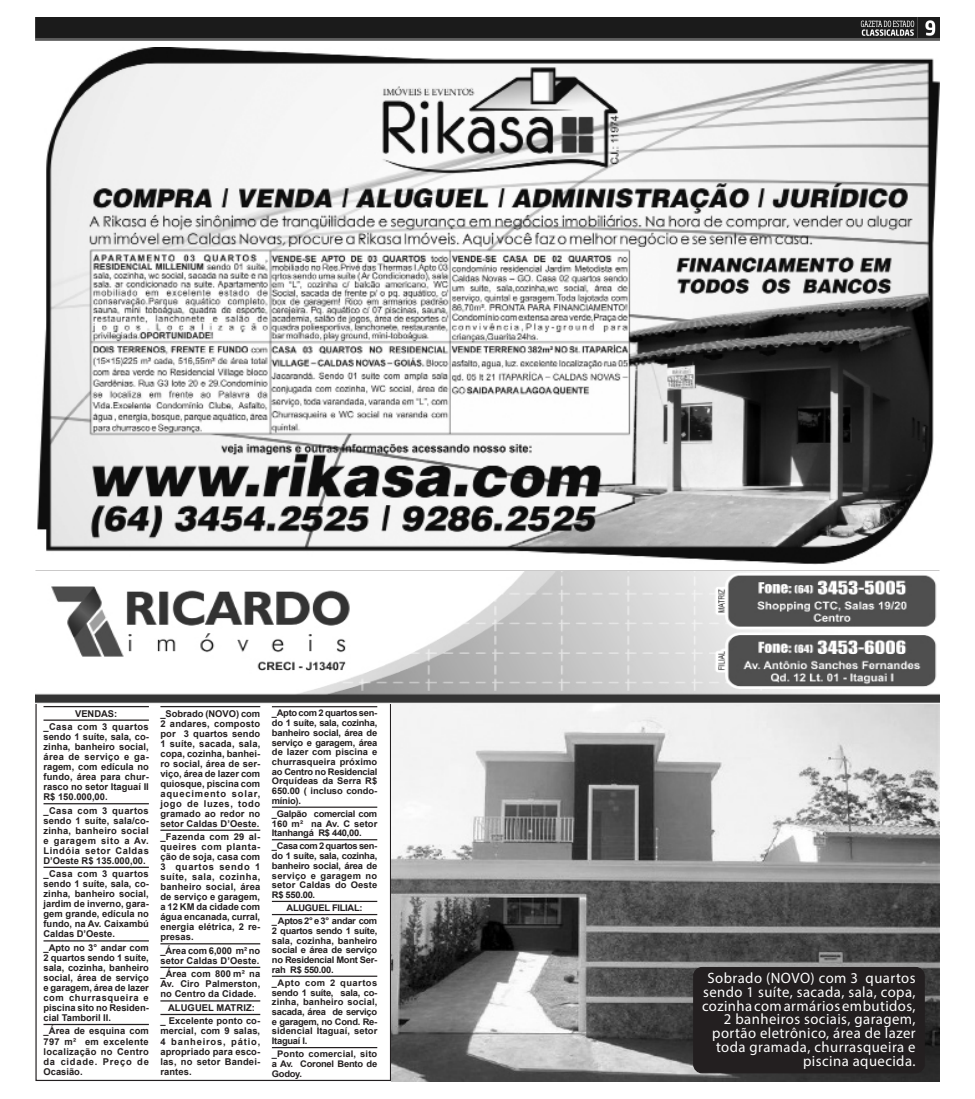
<style>
.page{position:relative;width:975px;height:1099px;background:#fff}
.page>*{position:absolute;margin:0;border:0;box-sizing:border-box;transform-origin:0 0}
.t1{font:15px/13.8px "Myriad Pro";letter-spacing:.03em;color:#fff;text-align:right}
.Texto_Classificados{font:700 9.38px/10px "Arial";letter-spacing:.01em;color:#231f20;text-align:justify}
.t2{font:700 9.12px/9.8px "Arial";letter-spacing:-.025em;color:#231f20;text-align:justify}
</style>
<div class="page">
<img style="left:35px;top:18px;width:904px;height:22px">
<img style="left:391px;top:703px;width:548px;height:377px">
<div style="left:693px;top:967px;width:231px;height:105px;background:#231f20;border-radius:8px"></div>
<div style="left:693px;top:966px;width:231px;height:107px;border:1px solid #231f20;border-radius:8px"></div>
<img style="left:35px;top:572px;width:904px;height:131px">
<hr style="left:43px;top:706px;width:106px;height:1px;background:#231f20">
<hr style="left:43px;top:719px;width:106px;height:1px;background:#231f20">
<hr style="left:43px;top:803px;width:106px;height:1px;background:#231f20">
<hr style="left:43px;top:866px;width:106px;height:2px;background:#231f20">
<hr style="left:43px;top:940px;width:106px;height:1px;background:#231f20">
<hr style="left:43px;top:1023px;width:106px;height:2px;background:#231f20">
<hr style="left:160px;top:706px;width:100px;height:1px;background:#231f20">
<hr style="left:160px;top:829px;width:100px;height:1px;background:#231f20">
<hr style="left:160px;top:943px;width:100px;height:1px;background:#231f20">
<hr style="left:160px;top:966px;width:100px;height:2px;background:#231f20">
<hr style="left:160px;top:1000px;width:100px;height:1px;background:#231f20">
<hr style="left:160px;top:1013px;width:100px;height:2px;background:#231f20">
<hr style="left:272px;top:706px;width:105px;height:1px;background:#231f20">
<hr style="left:272px;top:806px;width:105px;height:1px;background:#231f20">
<hr style="left:272px;top:839px;width:105px;height:1px;background:#231f20">
<hr style="left:272px;top:900px;width:105px;height:2px;background:#231f20">
<hr style="left:272px;top:913px;width:105px;height:2px;background:#231f20">
<hr style="left:272px;top:975px;width:105px;height:1px;background:#231f20">
<hr style="left:272px;top:1046px;width:105px;height:2px;background:#231f20">
<img style="left:37px;top:47px;width:902px;height:517px">
<p class="Texto_Classificados" style="left:75px;top:708px;width:44px">VENDAS:</p>
<p class="Texto_Classificados" style="left:43px;top:722px;width:107px">_Casa com 3 quartos sendo 1 suíte, sala, co&shy;zinha, banheiro social, área de serviço e ga&shy;ragem, com edícula no fundo, área para chur&shy;rasco no setor Itaguaí II R$ 150.000,00.</p>
<p class="Texto_Classificados" style="left:43px;top:805px;width:107px">_Casa com 3 quartos sendo 1 suíte, sala/co&shy;zinha, banheiro social e garagem sito a Av.<br>Lindóia setor Caldas D’Oeste R$ 135.000,00.</p>
<p class="Texto_Classificados" style="left:43px;top:869px;width:107px">_Casa com 3 quartos sendo 1 suíte, sala, co&shy;zinha, banheiro social, jardim de inverno, gara&shy;gem grande, edícula no fundo, na Av. Caixambú Caldas D’Oeste.</p>
<p class="Texto_Classificados" style="left:43px;top:942px;width:107px">_Apto no 3° andar com 2 quartos sendo 1 suíte, sala, cozinha, banheiro social, área de serviço e garagem, área de lazer com churrasqueira e piscina sito no Residen&shy;cial Tamboril II.</p>
<p class="Texto_Classificados" style="left:43px;top:1026px;width:107px">_Área de esquina com 797 m² em excelente localização no Centro da cidade. Preço de Ocasião.</p>
<p class="Texto_Classificados" style="left:160px;top:708px;width:101px">_Sobrado (NOVO) com 2 andares, composto por 3 quartos sendo 1 suíte, sacada, sala, copa, cozinha, banhei&shy;ro social, área de ser&shy;viço, área de lazer com quiosque, piscina com aquecimento solar, jogo de luzes, todo gramado ao redor no setor Caldas D’Oeste.</p>
<p class="Texto_Classificados" style="left:160px;top:832px;width:101px">_Fazenda com 29 al&shy;queires com planta&shy;ção de soja, casa com 3 quartos sendo 1 suíte, sala, cozinha, banheiro social, área de serviço e garagem, a 12 KM da cidade com água encanada, curral, energia elétrica, 2 re&shy;presas.</p>
<p class="Texto_Classificados" style="left:160px;top:945px;width:101px">_Área com 6,000 m² no setor Caldas D’Oeste.</p>
<p class="Texto_Classificados" style="left:160px;top:969px;width:101px">_Área com 800 m² na Av. Ciro Palmerston, no Centro da Cidade.</p>
<p class="Texto_Classificados" style="left:160px;top:1000px;width:101px;line-height:13.5px;text-align:center">ALUGUEL MATRIZ:<br>_ Excelente ponto co-</p>
<p class="Texto_Classificados" style="left:160px;top:1026px;width:101px">mercial, com 9 salas, 4 banheiros, pátio, apropriado para esco&shy;las, no setor Bandei&shy;rantes.</p>
<p class="t2" style="left:272px;top:708px;width:107px">_Apto com 2 quartos sen&shy;do 1 suíte, sala, cozinha, banheiro social, área de serviço e garagem, área de lazer com piscina e churrasqueira próximo ao Centro no Residencial Orquídeas da Serra R$ 650.00 ( incluso condo&shy;mínio).</p>
<p class="t2" style="left:272px;top:809px;width:107px">_Galpão comercial com 160 m² na Av. C setor Itanhangá R$ 440,00.</p>
<p class="t2" style="left:272px;top:841px;width:107px">_Casa com 2 quartos sen&shy;do 1 suíte, sala, cozinha, banheiro social, área de serviço e garagem no setor Caldas do Oeste R$ 550.00.</p>
<p class="t2" style="left:272px;top:901px;width:107px;line-height:13.1px;text-align:center">ALUGUEL FILIAL:<br>_ Aptos 2° e 3° andar com</p>
<p class="t2" style="left:272px;top:926px;width:107px">2 quartos sendo 1 suíte, sala, cozinha, banheiro social e área de serviço no Residencial Mont Ser&shy;rah R$ 550.00.</p>
<p class="t2" style="left:272px;top:977px;width:107px">_Apto com 2 quartos sendo 1 suíte, sala, co&shy;zinha, banheiro social, sacada, área de serviço e garagem, no Cond. Re&shy;sidencial Itaguaí, setor Itaguaí I.</p>
<p class="t2" style="left:272px;top:1049px;width:107px">_Ponto comercial, sito a Av. Coronel Bento de Godoy.</p>
<p class="t1" style="left:702px;top:971px;width:215px">Sobrado (NOVO) com 3 quartos sendo 1 suíte, sacada, sala, copa, cozinha com armários embutidos,<br>2 banheiros sociais, garagem, portão eletrônico, área de lazer toda gramada, churrasqueira e</p>
<p class="t1" style="left:803px;top:1053px;width:114px">piscina aquecida.</p>
</div>
